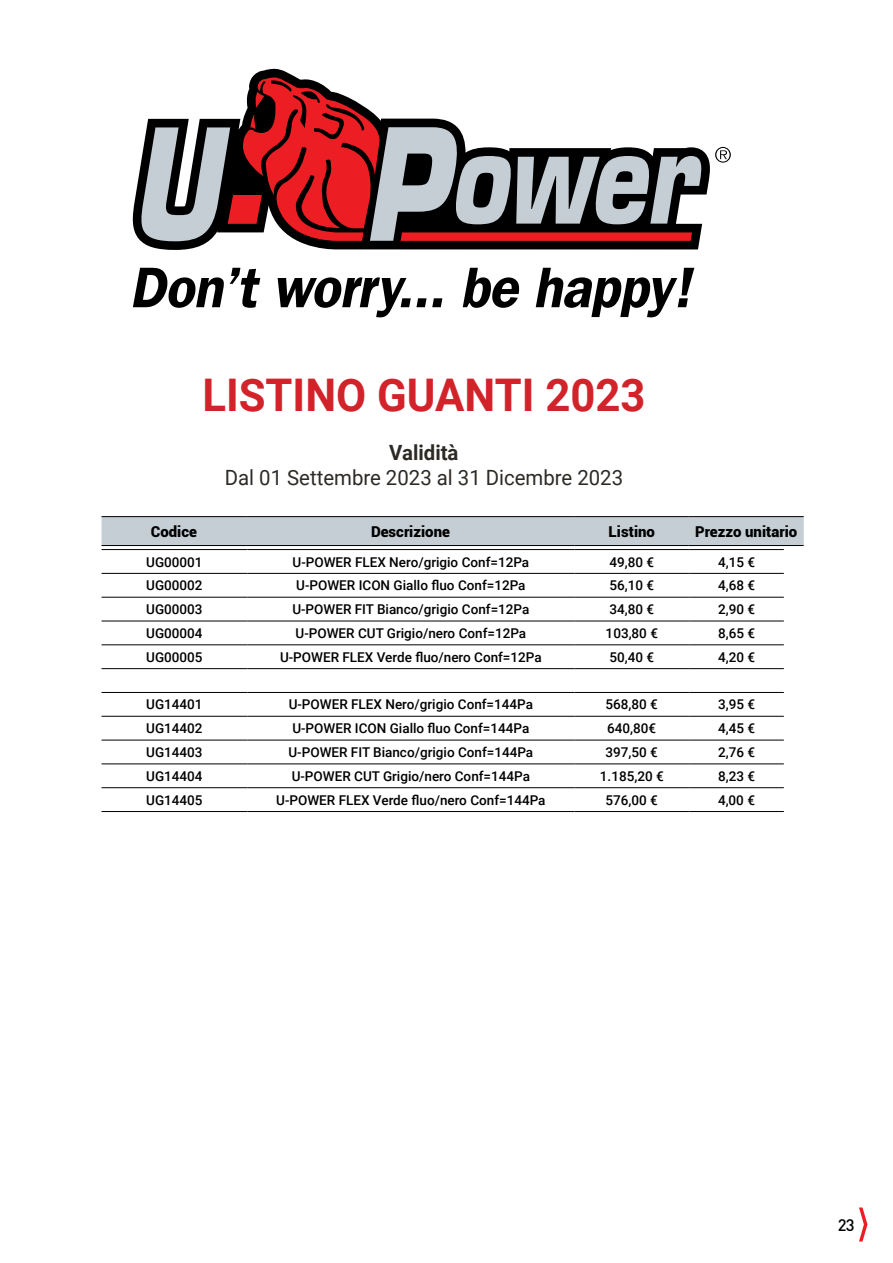
<style>
.page{position:relative;width:893px;height:1263px;background:#fff}
.page>*{position:absolute;margin:0;border:0;box-sizing:border-box;transform-origin:0 0}
.t1{font:700 45px "Roboto";color:#d2232a}
.t2{font:21px "Roboto";color:#2d2a26}
.t3{font:700 21px "Roboto";color:#2d2a26}
.t4{font:500 16.5px "DIN";color:#000}
.t5{font:900 15px "Roboto";color:#000}
.t6{font:500 13.5px "Roboto";color:#000}
</style>
<div class="page">
<svg style="left:859px;top:1207px;width:8px;height:34px"></svg>
<hr style="left:102px;top:549px;width:145px;height:1px;background:#000">
<hr style="left:247px;top:549px;width:327px;height:1px;background:#000">
<hr style="left:574px;top:549px;width:115px;height:1px;background:#000">
<hr style="left:689px;top:549px;width:95px;height:1px;background:#000">
<hr style="left:102px;top:573px;width:145px;height:1px;background:#000">
<hr style="left:247px;top:573px;width:327px;height:1px;background:#000">
<hr style="left:574px;top:573px;width:115px;height:1px;background:#000">
<hr style="left:689px;top:573px;width:95px;height:1px;background:#000">
<hr style="left:102px;top:597px;width:145px;height:1px;background:#000">
<hr style="left:247px;top:597px;width:327px;height:1px;background:#000">
<hr style="left:574px;top:597px;width:115px;height:1px;background:#000">
<hr style="left:689px;top:597px;width:95px;height:1px;background:#000">
<hr style="left:102px;top:621px;width:145px;height:1px;background:#000">
<hr style="left:247px;top:621px;width:327px;height:1px;background:#000">
<hr style="left:574px;top:621px;width:115px;height:1px;background:#000">
<hr style="left:689px;top:621px;width:95px;height:1px;background:#000">
<hr style="left:102px;top:644px;width:145px;height:1px;background:#000">
<hr style="left:247px;top:644px;width:327px;height:1px;background:#000">
<hr style="left:574px;top:644px;width:115px;height:1px;background:#000">
<hr style="left:689px;top:644px;width:95px;height:1px;background:#000">
<hr style="left:102px;top:668px;width:145px;height:1px;background:#000">
<hr style="left:247px;top:668px;width:327px;height:1px;background:#000">
<hr style="left:574px;top:668px;width:115px;height:1px;background:#000">
<hr style="left:689px;top:668px;width:95px;height:1px;background:#000">
<hr style="left:102px;top:692px;width:145px;height:1px;background:#000">
<hr style="left:247px;top:692px;width:327px;height:1px;background:#000">
<hr style="left:574px;top:692px;width:115px;height:1px;background:#000">
<hr style="left:689px;top:692px;width:95px;height:1px;background:#000">
<hr style="left:102px;top:716px;width:145px;height:1px;background:#000">
<hr style="left:247px;top:716px;width:327px;height:1px;background:#000">
<hr style="left:574px;top:716px;width:115px;height:1px;background:#000">
<hr style="left:689px;top:716px;width:95px;height:1px;background:#000">
<hr style="left:102px;top:740px;width:145px;height:1px;background:#000">
<hr style="left:247px;top:740px;width:327px;height:1px;background:#000">
<hr style="left:574px;top:740px;width:115px;height:1px;background:#000">
<hr style="left:689px;top:740px;width:95px;height:1px;background:#000">
<hr style="left:102px;top:764px;width:145px;height:1px;background:#000">
<hr style="left:247px;top:764px;width:327px;height:1px;background:#000">
<hr style="left:574px;top:764px;width:115px;height:1px;background:#000">
<hr style="left:689px;top:764px;width:95px;height:1px;background:#000">
<hr style="left:102px;top:787px;width:145px;height:1px;background:#000">
<hr style="left:247px;top:787px;width:327px;height:1px;background:#000">
<hr style="left:574px;top:787px;width:115px;height:1px;background:#000">
<hr style="left:689px;top:787px;width:95px;height:1px;background:#000">
<hr style="left:102px;top:811px;width:145px;height:1px;background:#000">
<hr style="left:247px;top:811px;width:327px;height:1px;background:#000">
<hr style="left:574px;top:811px;width:115px;height:1px;background:#000">
<hr style="left:689px;top:811px;width:95px;height:1px;background:#000">
<svg style="left:715px;top:147px;width:16px;height:16px"></svg>
<svg style="left:132px;top:68px;width:578px;height:182px"></svg>
<svg style="left:139px;top:77px;width:564px;height:164px"></svg>
<svg style="left:133px;top:268px;width:91px;height:40px"></svg>
<svg style="left:230px;top:268px;width:30px;height:40px"></svg>
<svg style="left:278px;top:277px;width:164px;height:40px"></svg>
<svg style="left:463px;top:268px;width:56px;height:40px"></svg>
<svg style="left:536px;top:268px;width:158px;height:49px"></svg>
<div style="left:102px;top:517px;width:702px;height:28px;background:#c4ced4"></div>
<hr style="left:102px;top:516px;width:144px;height:1px;background:#000">
<hr style="left:246px;top:516px;width:329px;height:1px;background:#000">
<hr style="left:575px;top:516px;width:114px;height:1px;background:#000">
<hr style="left:689px;top:516px;width:115px;height:1px;background:#000">
<hr style="left:102px;top:545px;width:144px;height:1px;background:#000">
<hr style="left:246px;top:545px;width:329px;height:1px;background:#000">
<hr style="left:575px;top:545px;width:114px;height:1px;background:#000">
<hr style="left:689px;top:545px;width:115px;height:1px;background:#000">
<h1 class="t1" style="left:202px;top:363px;width:445px">LISTINO GUANTI 2023</h1>
<h2 class="t3" style="left:389px;top:438px;width:71px">Validità</h2>
<h2 class="t2" style="left:225px;top:463px;width:400px">Dal 01 Settembre 2023 al 31 Dicembre 2023</h2>
<p class="t5" style="left:151px;top:521px;width:48px">Codice</p>
<p class="t5" style="left:371px;top:521px;width:80px">Descrizione</p>
<p class="t5" style="left:609px;top:521px;width:48px">Listino</p>
<p class="t5" style="left:695px;top:521px;width:104px">Prezzo unitario</p>
<p class="t6" style="left:146px;top:552px;width:58px">UG00001</p>
<p class="t6" style="left:293px;top:552px;width:238px">U-POWER FLEX Nero/grigio Conf=12Pa</p>
<p class="t6" style="left:609px;top:552px;width:46px">49,80 €</p>
<p class="t6" style="left:718px;top:552px;width:39px">4,15 €</p>
<p class="t6" style="left:146px;top:576px;width:58px">UG00002</p>
<p class="t6" style="left:296px;top:576px;width:231px">U-POWER ICON Giallo fluo Conf=12Pa</p>
<p class="t6" style="left:609px;top:576px;width:46px">56,10 €</p>
<p class="t6" style="left:718px;top:576px;width:39px">4,68 €</p>
<p class="t6" style="left:146px;top:600px;width:58px">UG00003</p>
<p class="t6" style="left:292px;top:600px;width:239px">U-POWER FIT Bianco/grigio Conf=12Pa</p>
<p class="t6" style="left:609px;top:600px;width:46px">34,80 €</p>
<p class="t6" style="left:718px;top:600px;width:39px">2,90 €</p>
<p class="t6" style="left:146px;top:624px;width:58px">UG00004</p>
<p class="t6" style="left:296px;top:624px;width:232px">U-POWER CUT Grigio/nero Conf=12Pa</p>
<p class="t6" style="left:606px;top:624px;width:54px">103,80 €</p>
<p class="t6" style="left:718px;top:624px;width:39px">8,65 €</p>
<p class="t6" style="left:146px;top:647px;width:58px">UG00005</p>
<p class="t6" style="left:280px;top:647px;width:263px">U-POWER FLEX Verde fluo/nero Conf=12Pa</p>
<p class="t6" style="left:609px;top:647px;width:46px">50,40 €</p>
<p class="t6" style="left:718px;top:647px;width:39px">4,20 €</p>
<p class="t6" style="left:146px;top:695px;width:58px">UG14401</p>
<p class="t6" style="left:289px;top:695px;width:246px">U-POWER FLEX Nero/grigio Conf=144Pa</p>
<p class="t6" style="left:606px;top:695px;width:54px">568,80 €</p>
<p class="t6" style="left:718px;top:695px;width:39px">3,95 €</p>
<p class="t6" style="left:146px;top:719px;width:58px">UG14402</p>
<p class="t6" style="left:292px;top:719px;width:239px">U-POWER ICON Giallo fluo Conf=144Pa</p>
<p class="t6" style="left:607px;top:719px;width:50px">640,80€</p>
<p class="t6" style="left:718px;top:719px;width:39px">4,45 €</p>
<p class="t6" style="left:146px;top:743px;width:58px">UG14403</p>
<p class="t6" style="left:288px;top:743px;width:246px">U-POWER FIT Bianco/grigio Conf=144Pa</p>
<p class="t6" style="left:606px;top:743px;width:54px">397,50 €</p>
<p class="t6" style="left:718px;top:743px;width:39px">2,76 €</p>
<p class="t6" style="left:146px;top:767px;width:58px">UG14404</p>
<p class="t6" style="left:292px;top:767px;width:240px">U-POWER CUT Grigio/nero Conf=144Pa</p>
<p class="t6" style="left:600px;top:767px;width:65px">1.185,20 €</p>
<p class="t6" style="left:718px;top:767px;width:39px">8,23 €</p>
<p class="t6" style="left:146px;top:790px;width:58px">UG14405</p>
<p class="t6" style="left:276px;top:790px;width:271px">U-POWER FLEX Verde fluo/nero Conf=144Pa</p>
<p class="t6" style="left:606px;top:790px;width:54px">576,00 €</p>
<p class="t6" style="left:718px;top:790px;width:39px">4,00 €</p>
<p class="t4" style="left:838px;top:1214px;width:18px">23</p>
</div>
